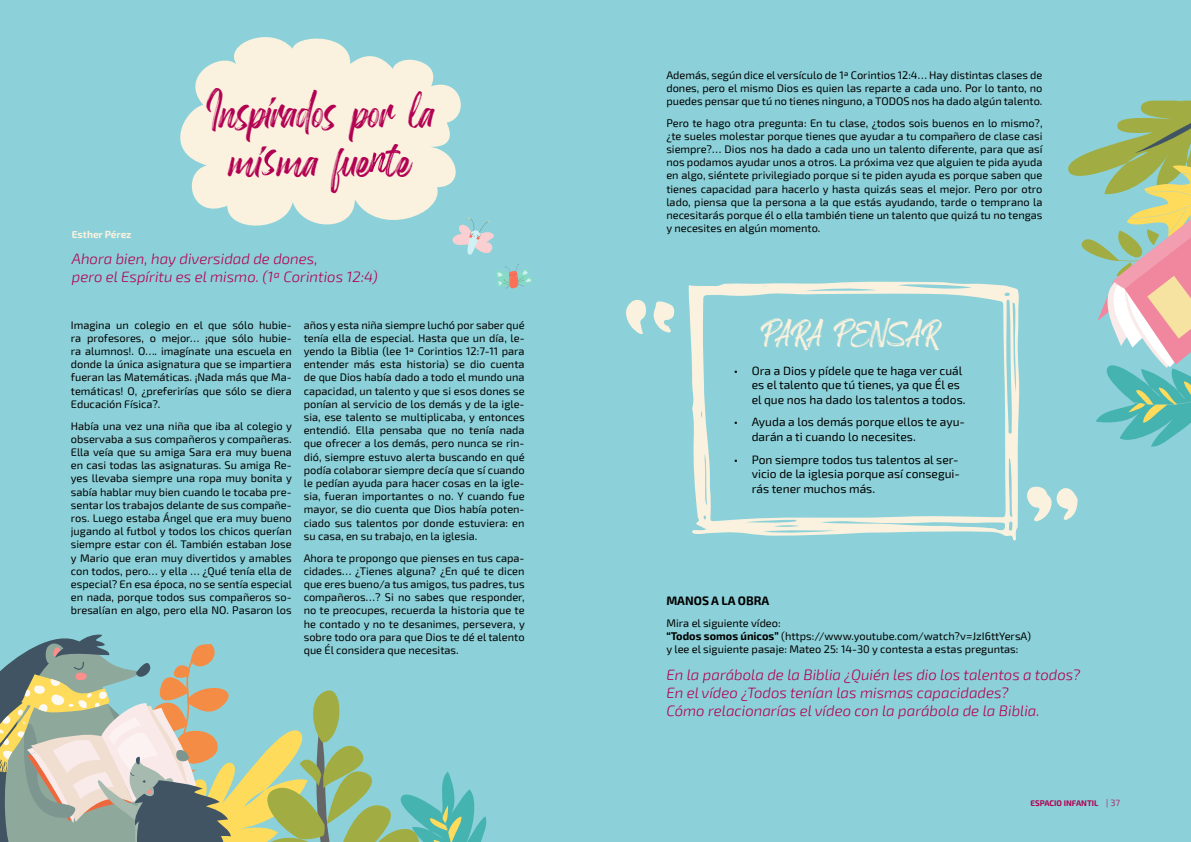
<style>
.page{position:relative;width:1191px;height:842px;background:#fff}
.page>*{position:absolute;margin:0;border:0;box-sizing:border-box;transform-origin:0 0}
.t1{font:40.8px/49px "Birdrockers";color:#b20052;text-align:center}
.t2{font:29px "Birdrockers";letter-spacing:-.015em;color:#faf2de}
.t3{font:italic 300 15px/18px "Exo 2";color:#b20052}
.t4{font:12px/14.4px "Exo 2";color:#000}
.t5{font:700 12px "Exo 2";color:#000}
.t6{font:11px/13.2px "Exo 2";color:#000;text-align:justify}
.t7{font:700 10px "Exo 2";color:#faf2de}
.t8{font:700 8px "Exo 2";color:#b20052}
.s1{font-weight:700}
.s2{font-weight:300;font-size:9px}
</style>
<div class="page">
<div style="left:0;top:0;width:595px;height:842px;background:#8cd1d9"></div>
<div style="left:595px;top:0;width:596px;height:842px;background:#8cd1d9"></div>
<svg style="left:180px;top:37px;width:290px;height:189px;fill:#faf2de"></svg>
<svg style="left:262px;top:149px;width:14px;height:26px"></svg>
<svg style="left:369px;top:152px;width:22px;height:20px"></svg>
<svg style="left:0;top:634px;width:487px;height:208px"></svg>
<svg style="left:688px;top:281px;width:331px;height:260px"></svg>
<svg style="left:1027px;top:486px;width:50px;height:36px"></svg>
<svg style="left:626px;top:300px;width:20px;height:34px"></svg>
<svg style="left:653px;top:301px;width:22px;height:32px"></svg>
<svg style="left:1068px;top:101px;width:123px;height:346px"></svg>
<svg style="left:448px;top:218px;width:85px;height:71px"></svg>
<p class="t7" style="left:72px;top:228px;width:61px">Esther Pérez</p>
<h1 class="t1" style="left:206px;top:88px;width:230px">Inspirados por la mi ma fue te</h1>
<h3 class="t3" style="left:72px;top:250px;width:307px">Ahora bien, hay diversidad de dones,<br>pero el Espíritu es el mismo. (1ª Corintios 12:4)</h3>
<p class="t6" style="left:71px;top:318px;width:222px">Imagina un colegio en el que sólo hubie&shy;ra profesores, o mejor… ¡que sólo hubie&shy;ra alumnos!. O…. imagínate una escuela en donde la única asignatura que se impartiera fueran las Matemáticas. ¡Nada más que Ma&shy;temáticas! O, ¿preferirías que sólo se diera Educación Física?.</p>
<p class="t6" style="left:71px;top:419px;width:223px">Había una vez una niña que iba al colegio y observaba a sus compañeros y compañeras.<br>Ella veía que su amiga Sara era muy buena en casi todas las asignaturas. Su amiga Re&shy;yes llevaba siempre una ropa muy bonita y sabía hablar muy bien cuando le tocaba pre&shy;sentar los trabajos delante de sus compañe&shy;ros. Luego estaba Ángel que era muy bueno jugando al futbol y todos los chicos querían siempre estar con él. También estaban Jose y Mario que eran muy divertidos y amables con todos, pero… y ella … ¿Qué tenía ella de especial? En esa época, no se sentía especial en nada, porque todos sus compañeros so&shy;bresalían en algo, pero ella NO. Pasaron los</p>
<p class="t6" style="left:304px;top:318px;width:222px">años y esta niña siempre luchó por saber qué tenía ella de especial. Hasta que un día, le&shy;yendo la Biblia (lee 1ª Corintios 12:7-11 para entender más esta historia) se dio cuenta de que Dios había dado a todo el mundo una capacidad, un talento y que si esos dones se ponían al servicio de los demás y de la igle&shy;sia, ese talento se multiplicaba, y entonces entendió. Ella pensaba que no tenía nada que ofrecer a los demás, pero nunca se rin&shy;dió, siempre estuvo alerta buscando en qué podía colaborar siempre decía que sí cuando le pedían ayuda para hacer cosas en la igle&shy;sia, fueran importantes o no. Y cuando fue mayor, se dio cuenta que Dios había poten&shy;ciado sus talentos por donde estuviera: en su casa, en su trabajo, en la iglesia.</p>
<p class="t6" style="left:304px;top:551px;width:223px">Ahora te propongo que pienses en tus capa&shy;cidades… ¿Tienes alguna? ¿En qué te dicen que eres bueno/a tus amigos, tus padres, tus compañeros…? Si no sabes que responder, no te preocupes, recuerda la historia que te he contado y no te desanimes, persevera, y sobre todo ora para que Dios te dé el talento que Él considera que necesitas.</p>
<p class="t6" style="left:666px;top:68px;width:377px">Además, según dice el versículo de 1ª Corintios 12:4… Hay distintas clases de dones, pero el mismo Dios es quien las reparte a cada uno. Por lo tanto, no puedes pensar que tú no tienes ninguno, a TODOS nos ha dado algún talento.</p>
<p class="t6" style="left:666px;top:116px;width:377px">Pero te hago otra pregunta: En tu clase, ¿todos sois buenos en lo mismo?, ¿te sueles molestar porque tienes que ayudar a tu compañero de clase casi siempre?… Dios nos ha dado a cada uno un talento diferente, para que así nos podamos ayudar unos a otros. La próxima vez que alguien te pida ayuda en algo, siéntete privilegiado porque si te piden ayuda es porque saben que tienes capacidad para hacerlo y hasta quizás seas el mejor. Pero por otro lado, piensa que la persona a la que estás ayudando, tarde o temprano la necesitarás porque él o ella también tiene un talento que quizá tu no tengas y necesites en algún momento.</p>
<h2 class="t2" style="left:760px;top:319px;width:180px">PARA PENSAR</h2>
<p class="t4" style="left:751px;top:364px;width:215px;text-indent:-18px">• Ora a Dios y pídele que te haga ver cuál es el talento que tú tienes, ya que Él es el que nos ha dado los talentos a todos.</p>
<p class="t4" style="left:751px;top:415px;width:215px;text-indent:-18px">• Ayuda a los demás porque ellos te ayu&shy;darán a ti cuando lo necesites.</p>
<p class="t4" style="left:751px;top:453px;width:210px;text-indent:-18px">• Pon siempre todos tus talentos al ser&shy;vicio de la iglesia porque así consegui&shy;rás tener muchos más.</p>
<p class="t5" style="left:666px;top:594px;width:104px">MANOS A LA OBRA</p>
<p class="t6" style="left:666px;top:617px;width:366px;text-align:left">Mira el siguiente vídeo:<br><span class="s1">“Todos somos únicos”</span> (https://www.youtube.com/watch?v=JzI6ttYersA) y lee el siguiente pasaje: Mateo 25: 14-30 y contesta a estas preguntas:</p>
<h3 class="t3" style="left:666px;top:666px;width:415px">En la parábola de la Biblia ¿Quién les dio los talentos a todos?<br>En el vídeo ¿Todos tenían las mismas capacidades?<br>Cómo relacionarías el vídeo con la parábola de la Biblia.</h3>
<p class="t8" style="left:1030px;top:798px;width:91px">ESPACIO INFANTIL <span class="s2">| 37</span></p>
</div>
